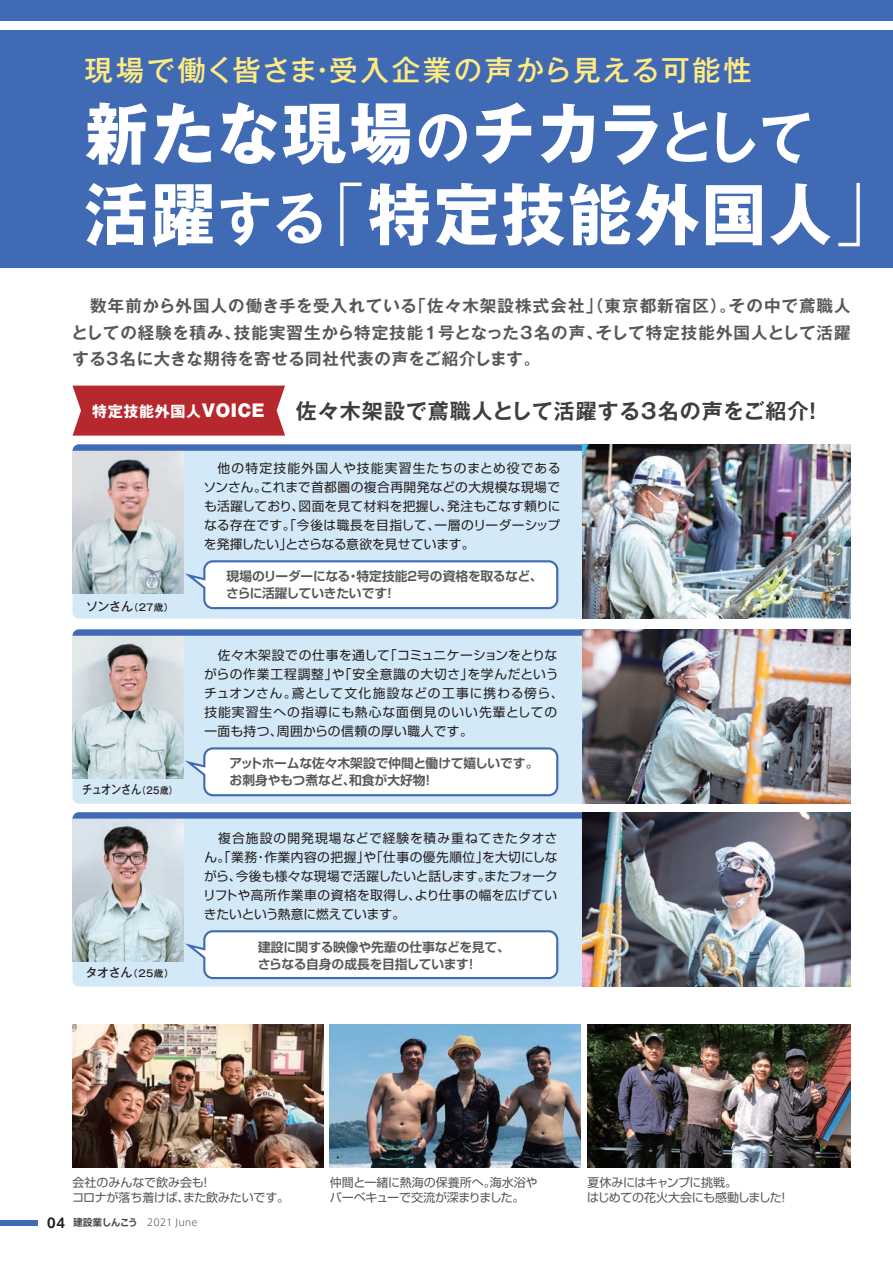
<style>
.page{position:relative;width:893px;height:1263px;background:#fff}
.page>*{position:absolute;margin:0;border:0;box-sizing:border-box;transform-origin:0 0}
.t1{font:700 67.5px/80.8px "Gothic MB101 Pr 6 N";letter-spacing:.045em;color:#fff;scale:.95 1}
.t2{font:500 28.5px "Gothic MB101 Pr 6 N";letter-spacing:.075em;color:#ffeb82}
.t3{font:700 21px "Gothic MB101 Pr 6 N De";letter-spacing:.05em;color:#3e3e3f}
.t4{font:700 16.5px/26.5px "Gothic MB101 Pr 6 N De";letter-spacing:.04em;color:#57585a;text-align:justify}
.t5{font:700 15px "Gothic MB101 Pr 6 N";letter-spacing:.045em;color:#fff}
.t6{font:12.75px/19.2px "Shin Go Pr 5";letter-spacing:.035em;color:#231f20;text-align:justify}
.t7{font:12.75px/19.2px "Shin Go Pr 5";letter-spacing:.055em;color:#231f20}
.t8{font:700 12.75px/17px "Shin Go Pr 5 De";letter-spacing:-.01em;color:#57585a}
.t9{font:12px/15px "Shin Go Pr 5";letter-spacing:-.02em;color:#57585a}
.t10{font:500 12px "Gothic MB101 Pr 6 N";letter-spacing:-.035em;color:#231f20;scale:.85 1}
.t11{font:300 9.75px "Axis Std";color:#4b4c4d}
.t12{font:500 9.6px "Gothic MB101 Pr 6 N";letter-spacing:.04em;color:#231f20}
.s1{font-family:"Gothic MB101 Pr 6 N De";font-size:57.3px}
.s2{font-weight:300}
.s3{font-weight:900;font-size:16.5px}
.s4{font-size:12px}
.s5{font-size:9.6px}
.s6{font-weight:700;font-size:13.5px;color:#231f20}
.s7{font-weight:700}
</style>
<div class="page">
<div style="left:0;top:0;width:893px;height:268px;background:#406ab4"></div>
<div style="left:0;top:21px;width:893px;height:9px;background:#fff"></div>
<div style="left:73px;top:812px;width:778px;height:174px;background:#d4e9f7;border-radius:6px"></div>
<div style="left:73px;top:629px;width:778px;height:175px;background:#d4e9f7;border-radius:6px"></div>
<div style="left:73px;top:444px;width:778px;height:175px;background:#d4e9f7;border-radius:6px"></div>
<img style="left:73px;top:451px;width:110px;height:142px">
<img style="left:73px;top:636px;width:110px;height:142px">
<img style="left:73px;top:819px;width:110px;height:142px">
<svg style="left:73px;top:629px;width:510px;height:7px;background:#4e75b9"></svg>
<svg style="left:73px;top:444px;width:510px;height:7px;background:#4e75b9"></svg>
<svg style="left:73px;top:812px;width:510px;height:7px;background:#4d75b9"></svg>
<div style="left:73px;top:386px;width:212px;height:50px;background:#b7282e"></div>
<img style="left:73px;top:1025px;width:251px;height:142px">
<img style="left:330px;top:1025px;width:251px;height:142px">
<img style="left:587px;top:1025px;width:264px;height:142px">
<img style="left:583px;top:444px;width:268px;height:175px">
<img style="left:583px;top:629px;width:268px;height:175px">
<img style="left:583px;top:812px;width:268px;height:174px">
<svg style="left:180px;top:746px;width:379px;height:51px;background:#e9eff7"></svg>
<svg style="left:180px;top:559px;width:379px;height:51px;background:#e9eff7"></svg>
<svg style="left:180px;top:929px;width:379px;height:51px;background:#e9eff7"></svg>
<div style="left:0;top:1219px;width:38px;height:6px;background:#406ab4"></div>
<h2 class="t2" style="left:85px;top:46px;width:669px">現場で働く皆さま・受入企業の声から見える可能性</h2>
<h1 class="t1" style="left:85px;top:91px;width:859px">新たな現場<span class="s1">の</span>チカラ<span class="s1">として<br></span>活躍<span class="s1">する</span><span class="s2">「</span>特定技能外国人<span class="s2">」</span></h1>
<p class="t4" style="left:71px;top:292px;width:781px">　数年前から外国人の働き手を受入れている「佐々木架設株式会社」（東京都新宿区）。その中で鳶職人としての経験を積み、技能実習生から特定技能1号となった3名の声、そして特定技能外国人として活躍する3名に大きな期待を寄せる同社代表の声をご紹介します。</p>
<p class="t5" style="left:92px;top:399px;width:174px">特定技能外国人<span class="s3">VOICE</span></p>
<h3 class="t3" style="left:296px;top:393px;width:529px">佐々木架設で鳶職人として活躍する3名の声をご紹介！</h3>
<p class="t12" style="left:86px;top:599px;width:89px"><span class="s4">ソンさん</span>（27歳）</p>
<p class="t10" style="left:82px;top:780px;width:114px">チュオンさん<span class="s5">（25歳）</span></p>
<p class="t12" style="left:85px;top:965px;width:90px"><span class="s4">タオさん</span>（25歳）</p>
<p class="t6" style="left:204px;top:457px;width:359px;text-indent:14px">他の特定技能外国人や技能実習生たちのまとめ役であるソンさん。これまで首都圏の複合再開発などの大規模な現場でも活躍しており、図面を見て材料を把握し、発注もこなす頼りになる存在です。「今後は職長を目指して、一層のリーダーシップを発揮したい」とさらなる意欲を見せています。</p>
<p class="t8" style="left:226px;top:567px;width:318px">現場のリーダーになる・特定技能2号の資格を取るなど、さらに活躍していきたいです！</p>
<p class="t7" style="left:204px;top:644px;width:361px">　佐々木架設での仕事を通して「コミュニケーションをとりながらの作業工程調整」や「安全意識の大切さ」を学んだというチュオンさん。鳶として文化施設などの工事に携わる傍ら、技能実習生への指導にも熱心な面倒見のいい先輩としての一面も持つ、周囲からの信頼の厚い職人です。</p>
<p class="t8" style="left:229px;top:754px;width:310px">アットホームな佐々木架設で仲間と働けて嬉しいです。お刺身やもつ煮など、和食が大好物！</p>
<p class="t6" style="left:203px;top:827px;width:356px">　複合施設の開発現場などで経験を積み重ねてきたタオさん。「業務・作業内容の把握」や「仕事の優先順位」を大切にしながら、今後も様々な現場で活躍したいと話します。またフォークリフトや高所作業車の資格を取得し、より仕事の幅を広げていきたいという熱意に燃えています。</p>
<p class="t8" style="left:258px;top:937px;width:254px">建設に関する映像や先輩の仕事などを見て、さらなる自身の成長を目指しています！</p>
<p class="t9" style="left:72px;top:1173px;width:219px">会社のみんなで飲み会も！<br>コロナが落ち着けば、また飲みたいです。</p>
<p class="t9" style="left:330px;top:1173px;width:209px">仲間と一緒に熱海の保養所へ。海水浴やバーベキューで交流が深まりました。</p>
<p class="t9" style="left:587px;top:1173px;width:204px">夏休みにはキャンプに挑戦。<br>はじめての花火大会にも感動しました！</p>
<p class="t11" style="left:47px;top:1215px;width:152px"><span class="s6">04</span> <span class="s7">建設業しんこう</span> 2021 June</p>
</div>
